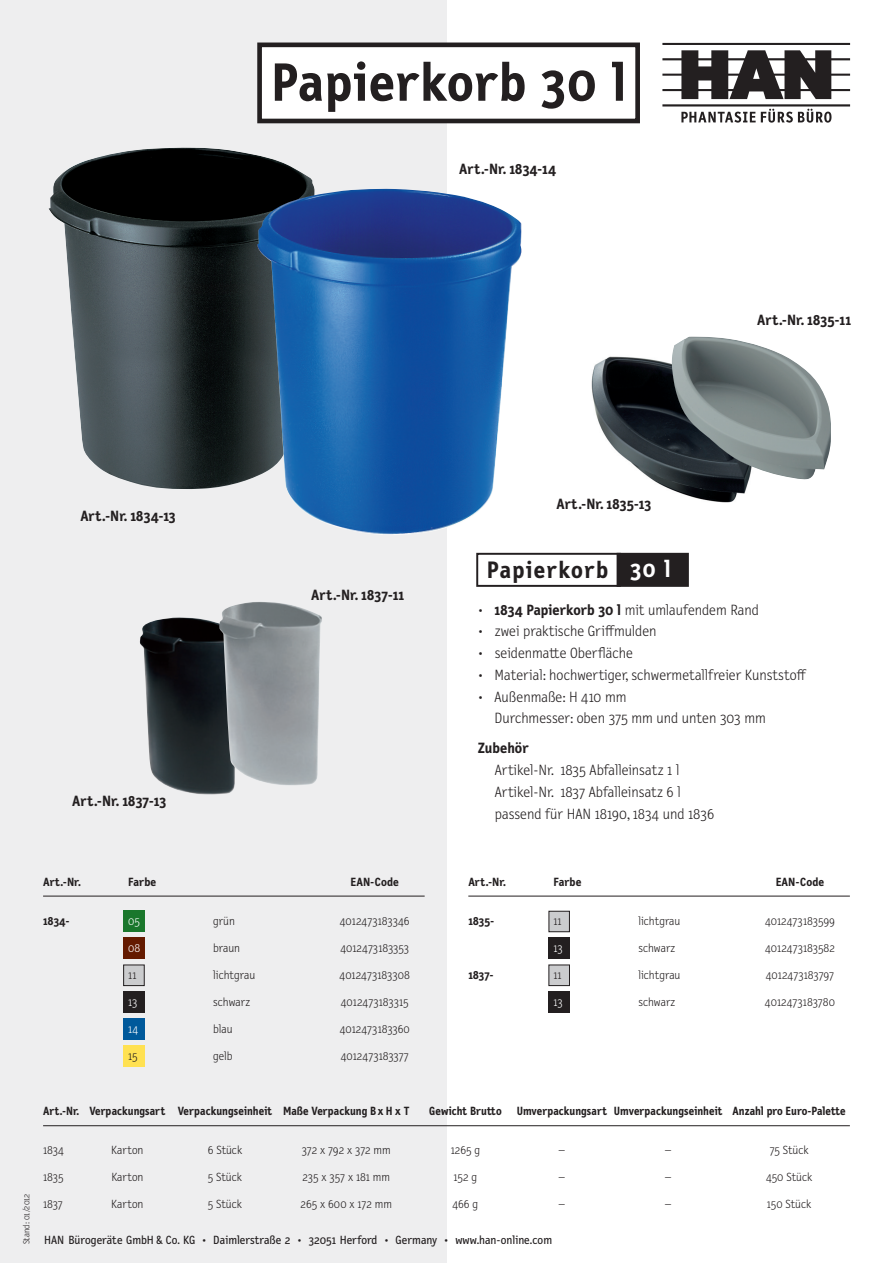
<style>
.page{position:relative;width:893px;height:1263px;background:#fff}
.page>*{position:absolute;margin:0;border:0;box-sizing:border-box;transform-origin:0 0}
.t1{font:700 54.3px "Letter Gothic Text";letter-spacing:.015em;color:#231f20}
.t2{font:700 24px "Letter Gothic Text";letter-spacing:.055em;color:#231f20}
.t3{font:300 15px/21.8px "Letter Gothic Text";color:#231f20}
.t4{font:700 15px "Letter Gothic Text";color:#231f20}
.t5{font:300 12px "Letter Gothic Text";color:#231f20}
.t6{font:700 12px "Letter Gothic Text";color:#231f20;scale:.96 1}
.t7{font:12px "Letter Gothic Text";color:#231f20}
.t8{font:700 12px "Letter Gothic Text";color:#231f20}
.t9{font:300 12px "Letter Gothic Text";color:#fff}
.t10{font:300 9px "Letter Gothic Text";color:#231f20}
.s1{color:#fff}
.s2{font-weight:700}
</style>
<div class="page">
<div style="left:0;top:0;width:446px;height:1263px;background:#eeeeef"></div>
<img style="left:662px;top:42px;width:189px;height:81px">
<div style="left:123px;top:938px;width:22px;height:21px;background:#641a00"></div>
<div style="left:124px;top:965px;width:20px;height:20px;background:#cbccce"></div>
<div style="left:123px;top:965px;width:22px;height:21px;border:1px solid #231f20"></div>
<div style="left:123px;top:992px;width:22px;height:21px;background:#231f20"></div>
<div style="left:123px;top:1019px;width:22px;height:21px;background:#00599b"></div>
<div style="left:123px;top:1046px;width:22px;height:21px;background:#ffe152"></div>
<div style="left:123px;top:911px;width:22px;height:21px;background:#1a772c"></div>
<div style="left:260px;top:45px;width:378px;height:76px;background:#fff"></div>
<div style="left:257px;top:43px;width:383px;height:80px;border:5px solid #231f20"></div>
<hr style="left:43px;top:896px;width:382px;height:1px;background:#231f20">
<div style="left:549px;top:938px;width:21px;height:21px;background:#231f20"></div>
<div style="left:549px;top:965px;width:20px;height:20px;background:#cbccce"></div>
<div style="left:549px;top:965px;width:21px;height:21px;border:1px solid #231f20"></div>
<div style="left:549px;top:992px;width:21px;height:21px;background:#231f20"></div>
<svg style="left:468px;top:895px;width:382px;height:37px"></svg>
<hr style="left:43px;top:1125px;width:807px;height:1px;background:#231f20">
<img style="left:140px;top:617px;width:95px;height:178px">
<div style="left:476px;top:553px;width:145px;height:34px;border:2px solid #231f20"></div>
<div style="left:618px;top:555px;width:69px;height:30px;background:#231f20"></div>
<div style="left:617px;top:553px;width:72px;height:34px;border:2px solid #231f20"></div>
<img style="left:49px;top:147px;width:265px;height:342px">
<img style="left:257px;top:188px;width:265px;height:347px">
<img style="left:591px;top:356px;width:158px;height:147px">
<img style="left:671px;top:336px;width:160px;height:144px">
<img style="left:219px;top:602px;width:103px;height:184px">
<h1 class="t1" style="left:271px;top:62px;width:357px">Papierkorb 30 l</h1>
<p class="t4" style="left:459px;top:163px;width:98px">Art.-Nr. 1834-14</p>
<p class="t4" style="left:757px;top:314px;width:95px">Art.-Nr. 1835-11</p>
<p class="t4" style="left:80px;top:510px;width:97px">Art.-Nr. 1834-13</p>
<p class="t4" style="left:72px;top:795px;width:95px">Art.-Nr. 1837-13</p>
<p class="t4" style="left:311px;top:589px;width:94px">Art.-Nr. 1837-11</p>
<p class="t4" style="left:556px;top:498px;width:96px">Art.-Nr. 1835-13</p>
<h2 class="t2" style="left:487px;top:561px;width:185px">Papierkorb <span class="s1">30 l</span></h2>
<p class="t3" style="left:478px;top:600px;width:283px">• <span class="s2">1834 Papierkorb 30 l</span> mit umlaufendem Rand</p>
<p class="t3" style="left:478px;top:622px;width:180px">• zwei praktische Griffmulden</p>
<p class="t3" style="left:478px;top:643px;width:157px">• seidenmatte Oberfläche</p>
<p class="t3" style="left:478px;top:665px;width:329px">• Material: hochwertiger, schwermetallfreier Kunststoff</p>
<p class="t3" style="left:495px;top:687px;width:273px;text-indent:-17px">• Außenmaße: H 410 mm<br>Durchmesser: oben 375 mm und unten 303 mm</p>
<p class="t4" style="left:478px;top:743px;width:53px">Zubehör</p>
<p class="t3" style="left:495px;top:760px;width:221px">Artikel-Nr. 1835 Abfalleinsatz 1 l<br>Artikel-Nr. 1837 Abfalleinsatz 6 l passend für HAN 18190, 1834 und 1836</p>
<p class="t8" style="left:43px;top:877px;width:39px">Art.-Nr.</p>
<p class="t8" style="left:128px;top:877px;width:30px">Farbe</p>
<p class="t8" style="left:351px;top:877px;width:50px">EAN-Code</p>
<p class="t8" style="left:43px;top:916px;width:28px">1834-</p>
<p class="t9" style="left:128px;top:916px;width:13px">05</p>
<p class="t5" style="left:213px;top:916px;width:23px">grün</p>
<p class="t5" style="left:340px;top:916px;width:71px">4012473183346</p>
<p class="t9" style="left:128px;top:943px;width:14px">08</p>
<p class="t5" style="left:213px;top:943px;width:28px">braun</p>
<p class="t5" style="left:340px;top:943px;width:70px">4012473183353</p>
<p class="t5" style="left:128px;top:970px;width:10px">11</p>
<p class="t5" style="left:213px;top:970px;width:44px">lichtgrau</p>
<p class="t5" style="left:340px;top:970px;width:72px">4012473183308</p>
<p class="t9" style="left:128px;top:997px;width:11px">13</p>
<p class="t5" style="left:213px;top:997px;width:38px">schwarz</p>
<p class="t5" style="left:341px;top:997px;width:69px">4012473183315</p>
<p class="t9" style="left:128px;top:1024px;width:12px">14</p>
<p class="t5" style="left:213px;top:1024px;width:21px">blau</p>
<p class="t5" style="left:340px;top:1024px;width:72px">4012473183360</p>
<p class="t5" style="left:128px;top:1051px;width:11px">15</p>
<p class="t5" style="left:213px;top:1051px;width:21px">gelb</p>
<p class="t5" style="left:341px;top:1051px;width:70px">4012473183377</p>
<p class="t8" style="left:468px;top:877px;width:39px">Art.-Nr.</p>
<p class="t8" style="left:553px;top:877px;width:30px">Farbe</p>
<p class="t8" style="left:776px;top:877px;width:50px">EAN-Code</p>
<p class="t8" style="left:468px;top:916px;width:28px">1835-</p>
<p class="t5" style="left:553px;top:916px;width:10px">11</p>
<p class="t5" style="left:638px;top:916px;width:44px">lichtgrau</p>
<p class="t5" style="left:765px;top:916px;width:71px">4012473183599</p>
<p class="t9" style="left:553px;top:943px;width:11px">13</p>
<p class="t5" style="left:638px;top:943px;width:38px">schwarz</p>
<p class="t5" style="left:765px;top:943px;width:71px">4012473183582</p>
<p class="t8" style="left:468px;top:970px;width:27px">1837-</p>
<p class="t5" style="left:553px;top:970px;width:10px">11</p>
<p class="t5" style="left:638px;top:970px;width:44px">lichtgrau</p>
<p class="t5" style="left:766px;top:970px;width:70px">4012473183797</p>
<p class="t9" style="left:553px;top:997px;width:11px">13</p>
<p class="t5" style="left:638px;top:997px;width:38px">schwarz</p>
<p class="t5" style="left:765px;top:997px;width:71px">4012473183780</p>
<p class="t10" style="left:23px;top:1244px;width:52px;rotate:-90deg">Stand: 01/2012</p>
<p class="t6" style="left:43px;top:1106px;width:383px">Art.-Nr. Verpackungsart Verpackungseinheit Maße Verpackung B x H x T</p>
<p class="t6" style="left:429px;top:1106px;width:435px">Gewicht Brutto Umverpackungsart Umverpackungseinheit Anzahl pro Euro-Palette</p>
<p class="t5" style="left:43px;top:1146px;width:22px">1834</p>
<p class="t5" style="left:111px;top:1146px;width:34px">Karton</p>
<p class="t5" style="left:208px;top:1146px;width:36px">6 Stück</p>
<p class="t5" style="left:302px;top:1146px;width:90px">372 x 792 x 372 mm</p>
<p class="t5" style="left:451px;top:1146px;width:31px">1265 g</p>
<p class="t5" style="left:559px;top:1146px;width:7px">–</p>
<p class="t5" style="left:665px;top:1146px;width:7px">–</p>
<p class="t5" style="left:770px;top:1146px;width:41px">75 Stück</p>
<p class="t5" style="left:43px;top:1173px;width:22px">1835</p>
<p class="t5" style="left:111px;top:1173px;width:34px">Karton</p>
<p class="t5" style="left:208px;top:1173px;width:36px">5 Stück</p>
<p class="t5" style="left:302px;top:1173px;width:89px">235 x 357 x 181 mm</p>
<p class="t5" style="left:454px;top:1173px;width:25px">152 g</p>
<p class="t5" style="left:559px;top:1173px;width:7px">–</p>
<p class="t5" style="left:665px;top:1173px;width:7px">–</p>
<p class="t5" style="left:766px;top:1173px;width:48px">450 Stück</p>
<p class="t5" style="left:43px;top:1200px;width:21px">1837</p>
<p class="t5" style="left:111px;top:1200px;width:34px">Karton</p>
<p class="t5" style="left:208px;top:1200px;width:36px">5 Stück</p>
<p class="t5" style="left:301px;top:1200px;width:93px">265 x 600 x 172 mm</p>
<p class="t5" style="left:453px;top:1200px;width:27px">466 g</p>
<p class="t5" style="left:559px;top:1200px;width:7px">–</p>
<p class="t5" style="left:665px;top:1200px;width:7px">–</p>
<p class="t5" style="left:767px;top:1200px;width:46px">150 Stück</p>
<p class="t7" style="left:44px;top:1235px;width:510px">HAN Bürogeräte GmbH &amp; Co. KG • Daimlerstraße 2 • 32051 Herford • Germany • www.han-online.com</p>
</div>
